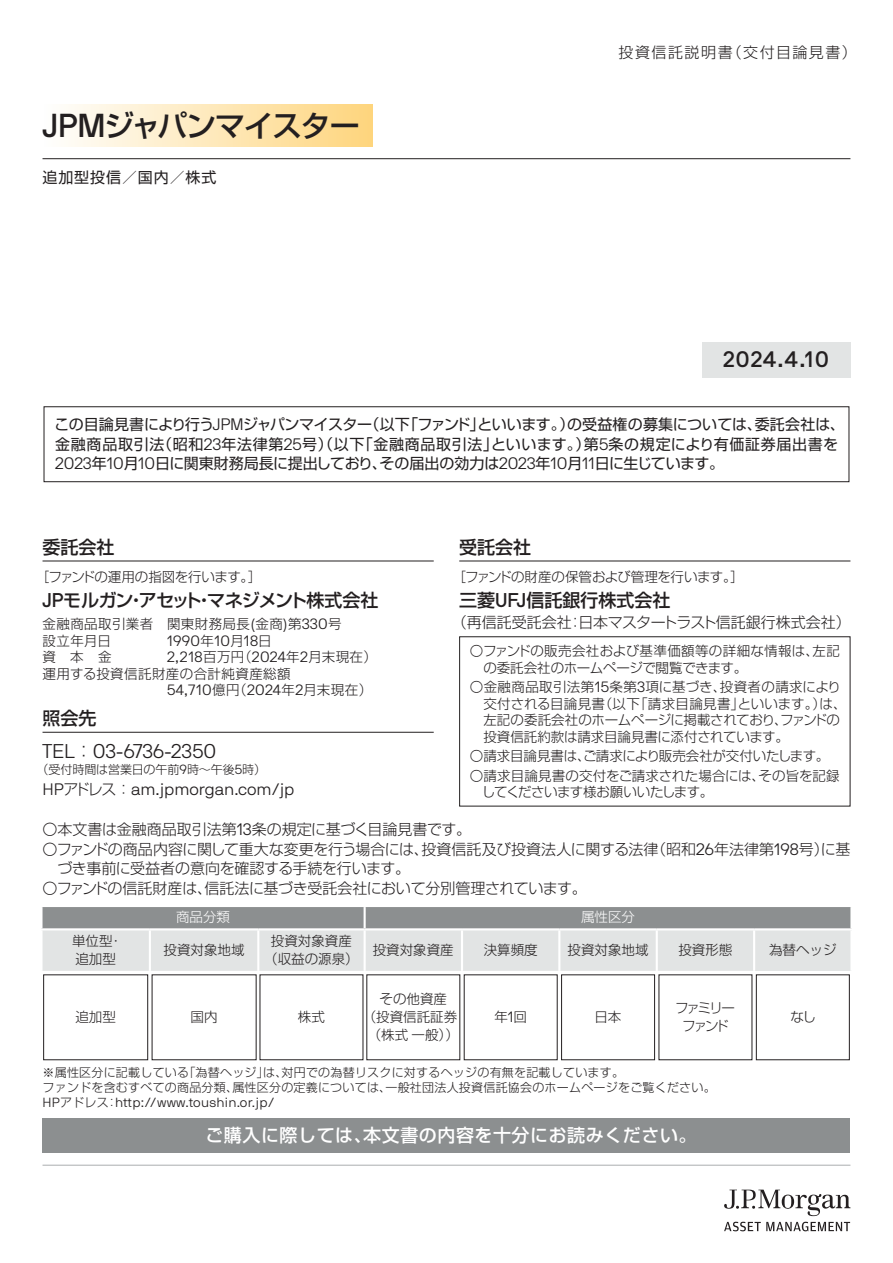
<style>
.page{position:relative;width:893px;height:1263px;background:#fff}
.page>*{position:absolute;margin:0;border:0;box-sizing:border-box;transform-origin:0 0}
.t1{font:500 30px "Shin Go Pr 5";letter-spacing:-.05em;color:#231f20}
.t2{font:22.35px "JPMAM Pro Med";letter-spacing:.035em;color:#231f20}
.t3{font:19.8px "JPMAM Pro Lig";color:#231f20}
.t4{font:500 18px "Shin Go Pr 5";letter-spacing:.03em;color:#fff}
.t5{font:500 18px "Shin Go Pr 5";color:#231f20}
.t6{font:500 18px "Shin Go Pr 5";letter-spacing:-.035em;color:#231f20}
.t7{font:16.5px "JPMAM Pro Lig";color:#231f20}
.t8{font:15px/19.5px "Shin Go Pr 5";color:#231f20}
.t9{font:300 15px "Shin Go Pr 5";letter-spacing:-.005em;color:#231f20}
.t10{font:300 15px "Shin Go Pr 5";letter-spacing:-.03em;color:#231f20}
.t11{font:300 15px "Shin Go Pr 5";letter-spacing:.1em;color:#231f20}
.t12{font:15px "Shin Go Pr 5";letter-spacing:.06em;color:#231f20}
.t13{font:14.85px "JPMAM Pro Lig";letter-spacing:.025em;color:#231f20}
.t14{font:300 13.5px/16.5px "Shin Go Pr 5";color:#231f20}
.t15{font:300 13.5px/16.5px "Shin Go Pr 5";letter-spacing:.03em;color:#231f20}
.t16{font:300 13.5px "Shin Go Pr 5";letter-spacing:-.03em;color:#231f20}
.t17{font:300 13.5px "Shin Go Pr 5";letter-spacing:-.04em;color:#231f20}
.t18{font:300 13.5px/18px "Shin Go Pr 5";letter-spacing:-.155em;color:#231f20;text-align:center}
.t19{font:300 13.5px "Shin Go Pr 5";color:#fff}
.t20{font:13.2px "JPMAM Pro Lig";letter-spacing:.02em;color:#231f20}
.t21{font:300 12px/15px "Shin Go Pr 5";letter-spacing:.02em;color:#231f20}
.t22{font:300 12px "Shin Go Pr 5";color:#231f20}
.s1{font-family:"JPMAM Pro Med";font-weight:400;font-size:33px}
.s2{font-family:"JPMAM Pro Lig";font-size:16.5px}
.s3{font-family:"JPMAM Pro Med";font-weight:400;font-size:19.8px}
.s4{font-family:"JPMAM Pro Lig";font-weight:400;font-size:14.85px}
.s5{font-family:"JPMAM Pro Lig";font-weight:400;font-size:16.5px}
.s6{font-family:"Shin Go Pr 5";font-weight:300;font-size:13.5px}
.s7{font-family:"Shin Go Pr 5";font-weight:300;font-size:18px}
.s8{font-family:"JPMAM Pro Lig";font-weight:400;font-size:13.2px}
.s9{font-family:"Shin Go Pr 5";font-weight:300;font-size:15px}
.s10{font-family:"Shin Go Pr 5";font-weight:300;font-size:12px}
</style>
<div class="page">
<hr style="left:43px;top:1165px;width:807px;height:1px;background:#abadaf">
<svg style="left:724px;top:1189px;width:126px;height:27px"></svg>
<svg style="left:724px;top:1222px;width:126px;height:9px"></svg>
<div style="left:702px;top:342px;width:148px;height:36px;background:#e2e4e4"></div>
<div style="left:44px;top:406px;width:805px;height:76px;border:1px solid #231f20"></div>
<hr style="left:43px;top:561px;width:391px;height:1px;background:#231f20">
<hr style="left:43px;top:732px;width:391px;height:1px;background:#231f20">
<hr style="left:459px;top:561px;width:391px;height:1px;background:#231f20">
<div style="left:459px;top:636px;width:391px;height:170px;border:1px solid #231f20"></div>
<div style="left:43px;top:1118px;width:807px;height:34px;background:#8c8f90"></div>
<svg style="left:43px;top:907px;width:807px;height:64px;background:#c2c4c5"></svg>
<div style="left:754px;top:929px;width:97px;height:42px;background:#e2e4e4"></div>
<hr style="left:40px;top:928px;width:110px;height:2px;background:#fff">
<hr style="left:150px;top:928px;width:108px;height:2px;background:#fff">
<hr style="left:258px;top:928px;width:107px;height:2px;background:#fff">
<hr style="left:365px;top:928px;width:97px;height:2px;background:#fff">
<hr style="left:462px;top:928px;width:97px;height:2px;background:#fff">
<hr style="left:559px;top:928px;width:98px;height:2px;background:#fff">
<hr style="left:657px;top:928px;width:97px;height:2px;background:#fff">
<hr style="left:754px;top:928px;width:99px;height:2px;background:#fff">
<hr style="left:364px;top:907px;width:2px;height:21px;background:#fff">
<hr style="left:149px;top:930px;width:2px;height:41px;background:#fff">
<hr style="left:257px;top:930px;width:2px;height:41px;background:#fff">
<hr style="left:364px;top:930px;width:2px;height:41px;background:#fff">
<hr style="left:461px;top:930px;width:2px;height:41px;background:#fff">
<hr style="left:558px;top:930px;width:2px;height:41px;background:#fff">
<hr style="left:656px;top:930px;width:2px;height:41px;background:#fff">
<hr style="left:753px;top:930px;width:2px;height:41px;background:#fff">
<hr style="left:850px;top:930px;width:3px;height:41px;background:#fff">
<div style="left:43px;top:974px;width:105px;height:86px;border:1px solid #231f20"></div>
<div style="left:561px;top:974px;width:94px;height:86px;border:1px solid #231f20"></div>
<div style="left:756px;top:974px;width:94px;height:86px;border:1px solid #231f20"></div>
<div style="left:43px;top:104px;width:330px;height:43px;background:linear-gradient(to right,#fefffe,#fed57d)"></div>
<hr style="left:43px;top:158px;width:807px;height:1px;background:#231f20">
<h1 class="t1" style="left:43px;top:101px;width:319px"><span class="s1">JPM</span>ジャパンマイスター</h1>
<p class="t12" style="left:43px;top:165px;width:176px">追加型投信／国内／株式</p>
<p class="t11" style="left:619px;top:40px;width:240px">投資信託説明書（交付目論見書）</p>
<h2 class="t2" style="left:723px;top:347px;width:108px">2024.4.10</h2>
<p class="t8" style="left:55px;top:414px;width:792px">この目論見書により行う<span class="s2">JPM</span>ジャパンマイスター（以下「ファンド」といいます。）の受益権の募集については、委託会社は、金融商品取引法（昭和<span class="s2">23</span>年法律第<span class="s2">25</span>号）（以下「金融商品取引法」といいます。）第<span class="s2">5</span>条の規定により有価証券届出書を<br><span class="s2">2023</span>年<span class="s2">10</span>月<span class="s2">10</span>日に関東財務局長に提出しており、その届出の効力は<span class="s2">2023</span>年<span class="s2">10</span>月<span class="s2">11</span>日に生じています。</p>
<h3 class="t5" style="left:43px;top:533px;width:73px">委託会社</h3>
<p class="t16" style="left:36px;top:566px;width:227px">［ファンドの運用の指図を行います。］</p>
<h3 class="t6" style="left:43px;top:586px;width:337px"><span class="s3">JP</span>モルガン・アセット・マネジメント株式会社</h3>
<p class="t15" style="left:43px;top:614px;width:301px">金融商品取引業者 関東財務局長<span class="s4">(</span>金商<span class="s4">)</span>第<span class="s4">330</span>号設立年月日</p>
<h3 class="t5" style="left:459px;top:533px;width:73px">受託会社</h3>
<p class="t16" style="left:452px;top:566px;width:293px">［ファンドの財産の保管および管理を行います。］</p>
<h3 class="t5" style="left:459px;top:586px;width:213px">三菱<span class="s3">UFJ</span>信託銀行株式会社</h3>
<p class="t9" style="left:452px;top:610px;width:401px">（再信託受託会社：日本マスタートラスト信託銀行株式会社）</p>
<p class="t14" style="left:483px;top:641px;width:358px;text-indent:-14px">〇ファンドの販売会社および基準価額等の詳細な情報は、左記の委託会社のホームページで閲覧できます。</p>
<p class="t14" style="left:483px;top:677px;width:365px;text-indent:-13px">〇金融商品取引法第<span class="s4">15</span>条第<span class="s4">3</span>項に基づき、投資者の請求により交付される目論見書（以下「請求目論見書」といいます。）は、左記の委託会社のホームページに掲載されており、ファンドの投資信託約款は請求目論見書に添付されています。</p>
<p class="t14" style="left:470px;top:745px;width:371px;line-height:19.5px">〇請求目論見書は、ご請求により販売会社が交付いたします。〇請求目論見書の交付をご請求された場合には、その旨を記録</p>
<p class="t17" style="left:482px;top:781px;width:233px">してくださいます様お願いいたします。</p>
<p class="t9" style="left:43px;top:817px;width:430px">〇本文書は金融商品取引法第<span class="s5">13</span>条の規定に基づく目論見書です。</p>
<p class="t9" style="left:43px;top:837px;width:809px">〇ファンドの商品内容に関して重大な変更を行う場合には、投資信託及び投資法人に関する法律（昭和<span class="s5">26</span>年法律第<span class="s5">198</span>号）に基</p>
<p class="t10" style="left:57px;top:856px;width:354px">づき事前に受益者の意向を確認する手続を行います。</p>
<p class="t9" style="left:43px;top:876px;width:546px">〇ファンドの信託財産は、信託法に基づき受託会社において分別管理されています。</p>
<p class="t13" style="left:167px;top:632px;width:106px">1990<span class="s6">年</span>10<span class="s6">月</span>18<span class="s6">日</span></p>
<p class="t14" style="left:43px;top:647px;width:71px">資　本　金</p>
<p class="t13" style="left:167px;top:648px;width:212px">2,218<span class="s6">百万円（</span>2024<span class="s6">年</span>2<span class="s6">月末現在）</span></p>
<p class="t15" style="left:43px;top:664px;width:250px">運用する投資信託財産の合計純資産総額</p>
<p class="t13" style="left:167px;top:681px;width:207px">54,710<span class="s6">億円（</span>2024<span class="s6">年</span>2<span class="s6">月末現在）</span></p>
<h3 class="t5" style="left:43px;top:704px;width:55px">照会先</h3>
<h3 class="t3" style="left:43px;top:739px;width:175px">TEL<span class="s7">：</span>03-6736-2350</h3>
<p class="t22" style="left:37px;top:760px;width:231px">（受付時間は営業日の午前<span class="s8">9</span>時～午後<span class="s8">5</span>時）</p>
<p class="t7" style="left:43px;top:780px;width:253px">HP<span class="s9">アドレス：</span>am.jpmorgan.com/jp</p>
<p class="t19" style="left:176px;top:906px;width:56px">商品分類</p>
<p class="t19" style="left:581px;top:906px;width:55px">属性区分</p>
<p class="t14" style="left:72px;top:931px;width:52px;line-height:18px">単位型・追加型</p>
<p class="t14" style="left:164px;top:940px;width:82px">投資対象地域</p>
<p class="t14" style="left:264px;top:931px;width:96px;line-height:18px;text-align:center">投資対象資産（収益の源泉）</p>
<p class="t14" style="left:373px;top:940px;width:82px">投資対象資産</p>
<p class="t14" style="left:484px;top:940px;width:55px">決算頻度</p>
<p class="t14" style="left:568px;top:940px;width:82px">投資対象地域</p>
<p class="t14" style="left:678px;top:940px;width:55px">投資形態</p>
<p class="t14" style="left:769px;top:940px;width:69px">為替ヘッジ</p>
<p class="t14" style="left:363px;top:989px;width:98px;line-height:18px;text-align:center">その他資産<br>（投資信託証券（株式一般））</p>
<p class="t14" style="left:494px;top:1008px;width:34px">年<span class="s4">1</span>回</p>
<p class="t14" style="left:595px;top:1008px;width:28px">日本</p>
<p class="t18" style="left:675px;top:998px;width:61px">ファミリーファンド</p>
<p class="t14" style="left:791px;top:1008px;width:27px">なし</p>
<p class="t21" style="left:43px;top:1063px;width:675px">※属性区分に記載している「為替ヘッジ」は、対円での為替リスクに対するヘッジの有無を記載しています。<br>ファンドを含むすべての商品分類、属性区分の定義については、一般社団法人投資信託協会のホームページをご覧ください。</p>
<p class="t20" style="left:43px;top:1094px;width:234px">HP<span class="s10">アドレス：</span>http://www.toushin.or.jp/</p>
<p class="t14" style="left:75px;top:1008px;width:42px">追加型</p>
<p class="t14" style="left:191px;top:1008px;width:28px">国内</p>
<p class="t14" style="left:298px;top:1008px;width:28px">株式</p>
<h3 class="t4" style="left:205px;top:1120px;width:493px">ご購入に際しては、本文書の内容を十分にお読みください。</h3>
</div>
